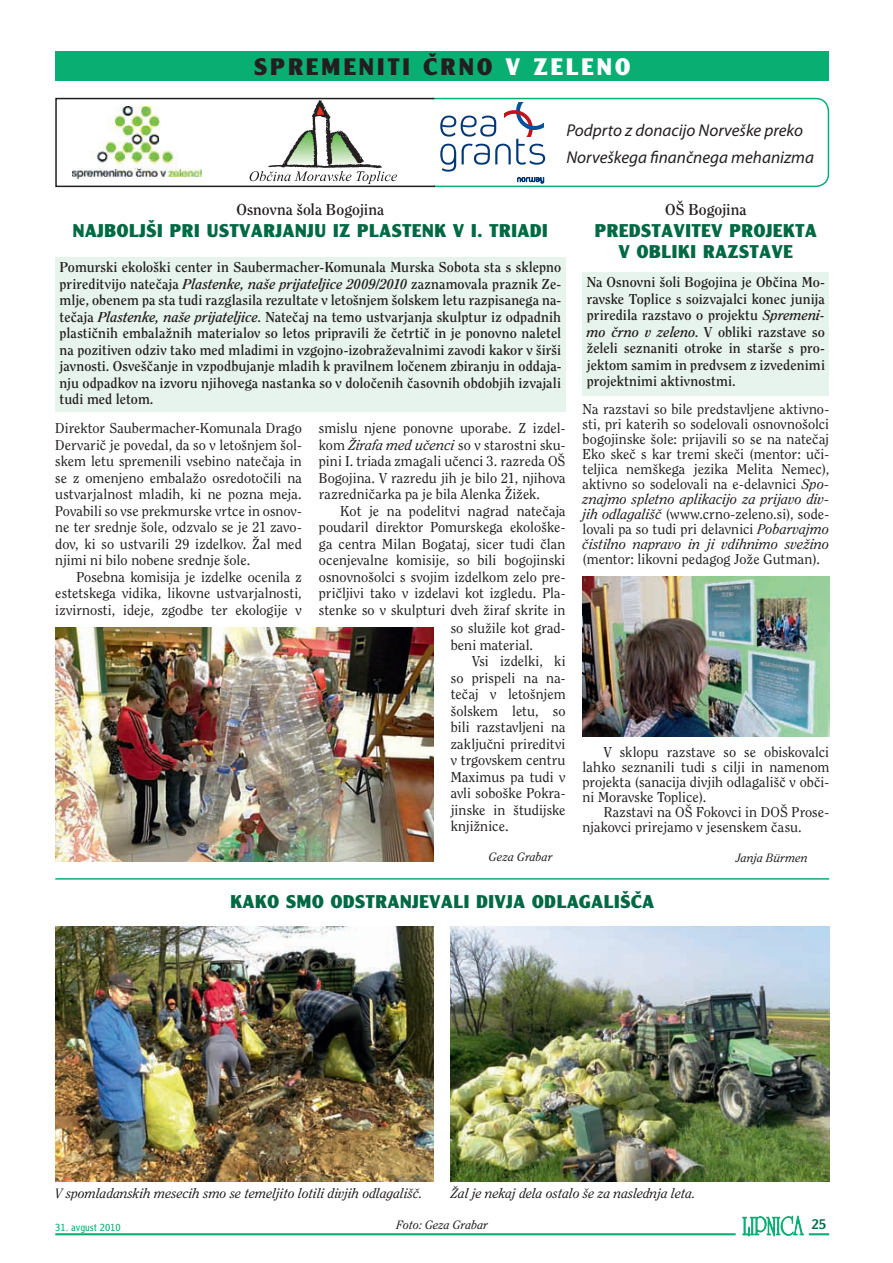
<style>
.page{position:relative;width:893px;height:1263px;background:#fff}
.page>*{position:absolute;margin:0;border:0;box-sizing:border-box;transform-origin:0 0}
.t1{font:23.25px "Clearface Goth UB";letter-spacing:.1em;color:#231f20}
.t2{font:18px/21.6px "Clearface Goth UB";color:#006943;text-align:center}
.t3{font:italic 17.1px/27px "Myriad Pro";color:#231f20}
.t4{font:700 15.75px "Clearface O Taa";color:#231f20}
.t5{font:14.25px/16.5px "Clearface O Taa";color:#231f20;text-align:justify}
.t6{font:700 14.25px/16.5px "Clearface O Taa";letter-spacing:.01em;color:#231f20;text-align:justify}
.t7{font:14.25px "Clearface Goth N";color:#006943}
.t8{font:italic 13.5px "Clearface O Taa";color:#231f20}
.t9{font:italic 12px "Clearface O Taa";color:#231f20}
.t10{font:10.5px "Clearface Goth L";color:#09ae73}
.s1{color:#fff}
.s2{font-style:italic}
</style>
<div class="page">
<div style="left:55px;top:51px;width:774px;height:30px;background:#09ae73"></div>
<hr style="left:55px;top:1233px;width:681px;height:2px;background:#09ae73">
<svg style="left:743px;top:1216px;width:61px;height:20px"></svg>
<hr style="left:809px;top:1233px;width:20px;height:2px;background:#09ae73">
<svg style="left:55px;top:97px;width:775px;height:91px"></svg>
<div style="left:55px;top:257px;width:511px;height:155px;background:#e7f4ed"></div>
<div style="left:583px;top:272px;width:246px;height:123px;background:#e7f4ed"></div>
<img style="left:55px;top:628px;width:379px;height:233px">
<img style="left:583px;top:577px;width:246px;height:160px">
<img style="left:55px;top:926px;width:379px;height:255px">
<img style="left:451px;top:926px;width:378px;height:255px">
<hr style="left:55px;top:878px;width:774px;height:2px;background:#09ae73">
<h1 class="t1" style="left:254px;top:58px;width:378px">SPREMENITI ŒRNO <span class="s1">V ZELENO</span></h1>
<p class="t4" style="left:237px;top:203px;width:149px">Osnovna šola Bogojina</p>
<p class="t2" style="left:73px;top:221px;width:477px">NAJBOLJŠI PRI USTVARJANJU IZ PLASTENK V I. TRIADI</p>
<p class="t3" style="left:566px;top:118px;width:249px">Podprto z donacijo Norveške preko<br>Norveškega finančnega mehanizma</p>
<p class="t4" style="left:665px;top:203px;width:83px">OŠ Bogojina</p>
<p class="t2" style="left:594px;top:221px;width:224px">PREDSTAVITEV PROJEKTA<br>V OBLIKI RAZSTAVE</p>
<p class="t6" style="left:60px;top:260px;width:503px">Pomurski ekološki center in Saubermacher-Komunala Murska Sobota sta s sklepno prireditvijo natečaja <span class="s2">Plastenke, naše prijateljice 2009/2010</span> zaznamovala praznik Ze&shy;mlje, obenem pa sta tudi razglasila rezultate v letošnjem šolskem letu razpisanega na&shy;tečaja <span class="s2">Plastenke, naše prijateljice</span>. Natečaj na temo ustvarjanja skulptur iz odpadnih plastičnih embalažnih materialov so letos pripravili že četrtič in je ponovno naletel na pozitiven odziv tako med mladimi in vzgojno-izobraževalnimi zavodi kakor v širši javnosti. Osveščanje in vzpodbujanje mladih k pravilnem ločenem zbiranju in oddaja&shy;nju odpadkov na izvoru njihovega nastanka so v določenih časovnih obdobjih izvajali tudi med letom.</p>
<p class="t6" style="left:587px;top:275px;width:240px">Na Osnovni šoli Bogojina je Občina Mo&shy;ravske Toplice s soizvajalci konec junija priredila razstavo o projektu <span class="s2">Spremeni&shy;mo črno v zeleno</span>. V obliki razstave so želeli seznaniti otroke in starše s pro&shy;jektom samim in predvsem z izvedenimi projektnimi aktivnostmi.</p>
<p class="t5" style="left:583px;top:403px;width:248px;line-height:15px">Na razstavi so bile predstavljene aktivno&shy;sti, pri katerih so sodelovali osnovnošolci bogojinske šole: prijavili so se na natečaj Eko skeč s kar tremi skeči (mentor: uči&shy;teljica nemškega jezika Melita Nemec), aktivno so sodelovali na e-delavnici <span class="s2">Spo&shy;znajmo spletno aplikacijo za prijavo div&shy;jih odlagališč</span> (www.crno-zeleno.si), sode&shy;lovali pa so tudi pri delavnici <span class="s2">Pobarvajmo čistilno napravo in ji vdihnimo svežino</span></p>
<p class="t5" style="left:583px;top:552px;width:239px">(mentor: likovni pedagog Jože Gutman).</p>
<p class="t5" style="left:319px;top:421px;width:248px">smislu njene ponovne uporabe. Z izdel&shy;kom <span class="s2">Žirafa med učenci</span> so v starostni sku&shy;pini I. triada zmagali učenci 3. razreda OŠ Bogojina. V razredu jih je bilo 21, njihova razredničarka pa je bila Alenka Žižek.</p>
<p class="t5" style="left:319px;top:503px;width:248px;text-indent:21px">Kot je na podelitvi nagrad natečaja poudaril direktor Pomurskega ekološke&shy;ga centra Milan Bogataj, sicer tudi član ocenjevalne komisije, so bili bogojinski osnovnošolci s svojim izdelkom zelo pre&shy;pričljivi tako v izdelavi kot izgledu. Pla&shy;stenke so v skulpturi dveh žiraf skrite in</p>
<p class="t5" style="left:451px;top:621px;width:116px">so služile kot grad&shy;beni material.</p>
<p class="t5" style="left:451px;top:654px;width:116px;text-indent:21px">Vsi izdelki, ki so prispeli na na&shy;tečaj v letošnjem šolskem letu, so bili razstavljeni na zaključni prireditvi v trgovskem centru Maximus pa tudi v avli soboške Pokra&shy;jinske in študijske knjižnice.</p>
<p class="t9" style="left:489px;top:852px;width:65px">Geza Grabar</p>
<p class="t5" style="left:55px;top:421px;width:248px">Direktor Saubermacher-Komunala Drago Dervarič je povedal, da so v letošnjem šol&shy;skem letu spremenili vsebino natečaja in se z omenjeno embalažo osredotočili na ustvarjalnost mladih, ki ne pozna meja.<br>Povabili so vse prekmurske vrtce in osnov&shy;ne ter srednje šole, odzvalo se je 21 zavo&shy;dov, ki so ustvarili 29 izdelkov. Žal med njimi ni bilo nobene srednje šole.</p>
<p class="t5" style="left:55px;top:569px;width:248px;text-indent:21px">Posebna komisija je izdelke ocenila z estetskega vidika, likovne ustvarjalnosti, izvirnosti, ideje, zgodbe ter ekologije v</p>
<p class="t5" style="left:583px;top:745px;width:248px;line-height:15px;text-indent:21px">V sklopu razstave so se obiskovalci lahko seznanili tudi s cilji in namenom projekta (sanacija divjih odlagališč v obči&shy;ni Moravske Toplice).</p>
<p class="t5" style="left:583px;top:805px;width:248px;line-height:15px;text-indent:21px">Razstavi na OŠ Fokovci in DOŠ Prose&shy;njakovci prirejamo v jesenskem času.</p>
<p class="t9" style="left:736px;top:853px;width:73px">Janja Bürmen</p>
<p class="t2" style="left:230px;top:893px;width:426px">KAKO SMO ODSTRANJEVALI DIVJA ODLAGALIŠŒA</p>
<p class="t8" style="left:451px;top:1188px;width:246px">Žal je nekaj dela ostalo še za naslednja leta.</p>
<p class="t8" style="left:55px;top:1188px;width:369px">V spomladanskih mesecih smo se temeljito lotili divjih odlagališč.</p>
<p class="t9" style="left:396px;top:1219px;width:93px">Foto: Geza Grabar</p>
<p class="t10" style="left:55px;top:1223px;width:67px">31. avgust 2010</p>
<p class="t7" style="left:811px;top:1219px;width:16px">25</p>
</div>
